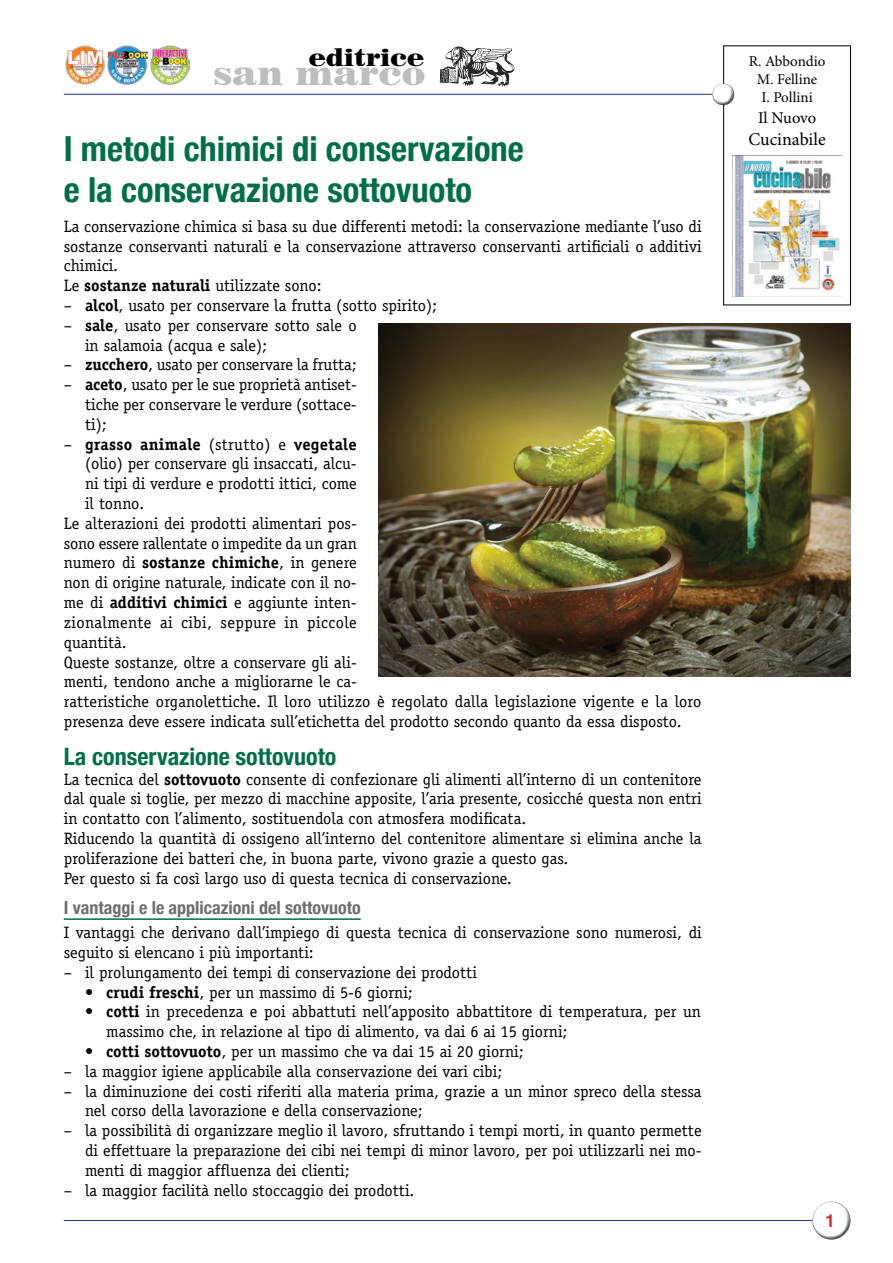
<style>
.page{position:relative;width:893px;height:1263px;background:#fff}
.page>*{position:absolute;margin:0;border:0;box-sizing:border-box;transform-origin:0 0}
.t1{font:900 34.65px "Century 725 BT";color:#bcbec0}
.t2{font:700 condensed 34.5px/41.4px "Helvetica Neue";color:#006f45}
.t3{font:900 24.9px "Century 725 BT";color:#000}
.t4{font:700 condensed 24px "Helvetica Neue";color:#006f45}
.t5{font:700 condensed 18px "Helvetica Neue";color:#6d6e71}
.t6{font:18px "Minion Pro";color:#000}
.t7{font:500 18px "Helvetica Neue";color:#d2232a}
.t8{font:16.5px/19.8px "Officina Serif Std";color:#000}
.t9{font:16.5px "Officina Serif Std";letter-spacing:.02em;color:#000}
.t10{font:700 16.5px "Officina Serif Std";letter-spacing:.02em;color:#000}
.t11{font:16.5px "Minion Pro";letter-spacing:-.01em;color:#000}
.t12{font:15px/18px "Minion Pro";color:#000;text-align:center}
.s1{font-weight:700}
.s2{font-weight:400}
</style>
<div class="page">
<img style="left:66px;top:46px;width:39px;height:39px">
<img style="left:108px;top:46px;width:39px;height:39px">
<img style="left:151px;top:46px;width:39px;height:39px">
<hr style="left:64px;top:94px;width:648px;height:1px;background:#1e398d">
<svg style="left:440px;top:46px;width:75px;height:41px"></svg>
<div style="left:723px;top:45px;width:128px;height:260px;border:1px solid #000"></div>
<div style="left:710px;top:82px;width:25px;height:20px;background:#fff;opacity:.75"></div>
<div style="left:710px;top:86px;width:25px;height:21px;background:#000;opacity:.75"></div>
<img style="left:732px;top:156px;width:110px;height:141px">
<hr style="left:64px;top:918px;width:297px;height:2px;background:#006f45">
<img style="left:378px;top:323px;width:472px;height:353px">
<hr style="left:64px;top:1220px;width:748px;height:1px;background:#1e398d">
<div style="left:809px;top:1201px;width:42px;height:31px;background:#fff;opacity:.75"></div>
<div style="left:811px;top:1207px;width:40px;height:34px;background:#000;opacity:.75"></div>
<h3 class="t3" style="left:309px;top:42px;width:117px">editrice</h3>
<h1 class="t1" style="left:213px;top:52px;width:214px">san marco</h1>
<h2 class="t2" style="left:64px;top:125px;width:462px">I metodi chimici di conservazione e la conservazione sottovuoto</h2>
<p class="t8" style="left:64px;top:216px;width:639px">La conservazione chimica si basa su due differenti metodi: la conservazione mediante l’uso di sostanze conservanti naturali e la conservazione attraverso conservanti artificiali o additivi chimici.<br>Le <span class="s1">sostanze naturali</span> utilizzate sono:</p>
<p class="t8" style="left:64px;top:296px;width:375px">– <span class="s1">alcol</span>, usato per conservare la frutta (sotto spirito);</p>
<p class="t8" style="left:85px;top:315px;width:273px;text-indent:-21px">– <span class="s1">sale</span>, usato per conservare sotto sale o in salamoia (acqua e sale);</p>
<p class="t8" style="left:64px;top:355px;width:294px">– <span class="s1">zucchero</span>, usato per conservare la frutta;</p>
<p class="t8" style="left:85px;top:375px;width:273px;text-align:justify;text-indent:-21px">– <span class="s1">aceto</span>, usato per le sue proprietà antiset&shy;tiche per conservare le verdure (sottace&shy;ti);</p>
<p class="t10" style="left:64px;top:434px;width:294px"><span class="s2">–</span> grasso animale <span class="s2">(strutto) e</span> vegetale</p>
<p class="t8" style="left:85px;top:454px;width:273px">(olio) per conservare gli insaccati, alcu-</p>
<p class="t8" style="left:85px;top:474px;width:273px">ni tipi di verdure e prodotti ittici, come</p>
<p class="t8" style="left:85px;top:494px;width:61px">il tonno.</p>
<p class="t8" style="left:64px;top:513px;width:295px">Le alterazioni dei prodotti alimentari pos-</p>
<p class="t8" style="left:64px;top:533px;width:295px">sono essere rallentate o impedite da un gran</p>
<p class="t8" style="left:64px;top:553px;width:295px">numero di <span class="s1">sostanze chimiche</span>, in genere</p>
<p class="t8" style="left:64px;top:573px;width:294px">non di origine naturale, indicate con il no-</p>
<p class="t8" style="left:64px;top:593px;width:294px">me di <span class="s1">additivi chimici</span> e aggiunte inten-</p>
<p class="t9" style="left:64px;top:613px;width:295px">zionalmente ai cibi, seppure in piccole</p>
<p class="t8" style="left:64px;top:632px;width:64px">quantità.</p>
<p class="t8" style="left:64px;top:652px;width:295px">Queste sostanze, oltre a conservare gli ali-</p>
<p class="t8" style="left:64px;top:672px;width:295px">menti, tendono anche a migliorarne le ca-</p>
<p class="t8" style="left:64px;top:692px;width:639px">ratteristiche organolettiche. Il loro utilizzo è regolato dalla legislazione vigente e la loro</p>
<p class="t8" style="left:64px;top:711px;width:620px">presenza deve essere indicata sull’etichetta del prodotto secondo quanto da essa disposto.</p>
<h3 class="t4" style="left:64px;top:736px;width:274px">La conservazione sottovuoto</h3>
<p class="t8" style="left:64px;top:769px;width:639px">La tecnica del <span class="s1">sottovuoto</span> consente di confezionare gli alimenti all’interno di un contenitore dal quale si toglie, per mezzo di macchine apposite, l’aria presente, cosicché questa non entri in contatto con l’alimento, sostituendola con atmosfera modificata.<br>Riducendo la quantità di ossigeno all’interno del contenitore alimentare si elimina anche la proliferazione dei batteri che, in buona parte, vivono grazie a questo gas.<br>Per questo si fa così largo uso di questa tecnica di conservazione.</p>
<p class="t5" style="left:64px;top:893px;width:298px">I vantaggi e le applicazioni del sottovuoto</p>
<p class="t8" style="left:64px;top:923px;width:640px">I vantaggi che derivano dall’impiego di questa tecnica di conservazione sono numerosi, di seguito si elencano i più importanti:</p>
<p class="t8" style="left:64px;top:962px;width:415px">– il prolungamento dei tempi di conservazione dei prodotti</p>
<p class="t8" style="left:85px;top:982px;width:329px">• <span class="s1">crudi freschi</span>, per un massimo di 5-6 giorni;</p>
<p class="t8" style="left:106px;top:1002px;width:596px;text-indent:-21px">• <span class="s1">cotti</span> in precedenza e poi abbattuti nell’apposito abbattitore di temperatura, per un massimo che, in relazione al tipo di alimento, va dai 6 ai 15 giorni;</p>
<p class="t8" style="left:85px;top:1041px;width:440px">• <span class="s1">cotti sottovuoto</span>, per un massimo che va dai 15 ai 20 giorni;</p>
<p class="t8" style="left:64px;top:1061px;width:440px">– la maggior igiene applicabile alla conservazione dei vari cibi;</p>
<p class="t8" style="left:85px;top:1081px;width:618px;text-indent:-21px">– la diminuzione dei costi riferiti alla materia prima, grazie a un minor spreco della stessa nel corso della lavorazione e della conservazione;</p>
<p class="t8" style="left:85px;top:1121px;width:618px;text-align:justify;text-indent:-21px">– la possibilità di organizzare meglio il lavoro, sfruttando i tempi morti, in quanto permette di effettuare la preparazione dei cibi nei tempi di minor lavoro, per poi utilizzarli nei mo&shy;menti di maggior affluenza dei clienti;</p>
<p class="t8" style="left:64px;top:1180px;width:352px">– la maggior facilità nello stoccaggio dei prodotti.</p>
<p class="t12" style="left:749px;top:52px;width:78px">R. Abbondio<br>M. Felline<br>I. Pollini</p>
<p class="t11" style="left:758px;top:108px;width:60px">Il Nuovo</p>
<p class="t6" style="left:748px;top:128px;width:79px">Cucinabile</p>
<p class="t7" style="left:825px;top:1206px;width:12px">1</p>
</div>
